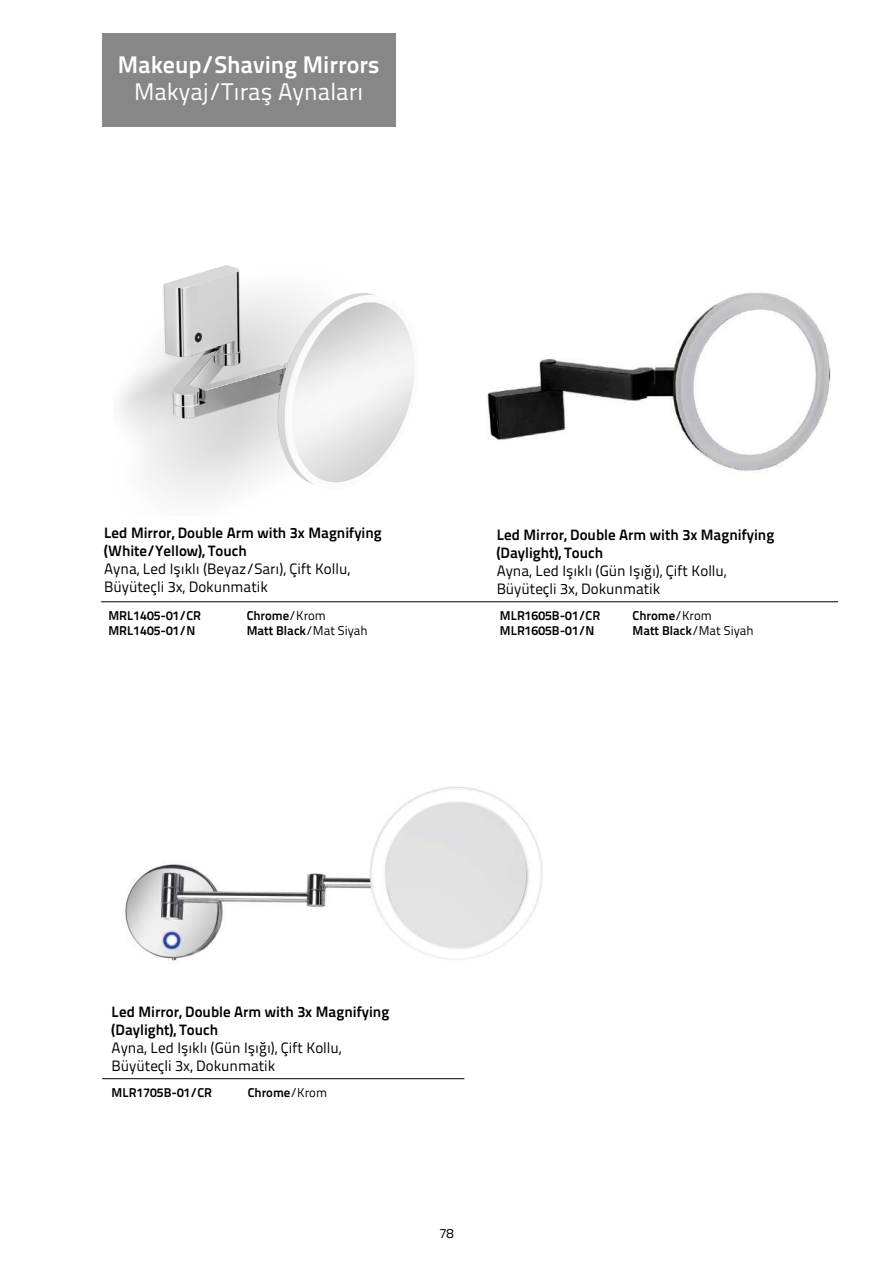
<style>
.page{position:relative;width:893px;height:1263px;background:#fff}
.page>*{position:absolute;margin:0;border:0;box-sizing:border-box;transform-origin:0 0}
.t1{font:24px "Titillium Text 25 L 800 wt";color:#fff}
.t2{font:24px "Titillium Text 25 L 400 wt";color:#fff}
.t3{font:15px/18px "Titillium Text 25 L 400 wt";color:#000}
.t4{font:15px/18px "Titillium Text 25 L 800 wt";color:#000}
.t5{font:13.5px "Titillium Text 25 L 400 wt";color:#000}
.t6{font:12.75px/15.3px "Titillium Text 25 L 800 wt";color:#000}
.s1{font-family:"Titillium Text 25 L 400 wt"}
</style>
<div class="page">
<img style="left:125px;top:787px;width:418px;height:174px">
<div style="left:102px;top:33px;width:294px;height:94px;background:#878787"></div>
<img style="left:487px;top:292px;width:344px;height:180px">
<hr style="left:101px;top:601px;width:737px;height:1px;background:#000">
<img style="left:119px;top:265px;width:295px;height:236px">
<hr style="left:102px;top:1078px;width:362px;height:1px;background:#000">
<h1 class="t1" style="left:118px;top:46px;width:264px">Makeup/Shaving Mirrors</h1>
<h1 class="t2" style="left:134px;top:74px;width:231px">Makyaj/Tıraş Aynaları</h1>
<p class="t4" style="left:104px;top:523px;width:279px">Led Mirror, Double Arm with 3x Magnifying (White/Yellow), Touch</p>
<p class="t3" style="left:104px;top:559px;width:247px">Ayna, Led Işıklı (Beyaz/Sarı), Çift Kollu,<br>Büyüteçli 3x, Dokunmatik</p>
<p class="t4" style="left:497px;top:524px;width:279px">Led Mirror, Double Arm with 3x Magnifying (Daylight), Touch</p>
<p class="t3" style="left:497px;top:561px;width:231px">Ayna, Led Işıklı (Gün Işığı), Çift Kollu,<br>Büyüteçli 3x, Dokunmatik</p>
<p class="t6" style="left:247px;top:607px;width:123px">Chrome<span class="s1">/Krom<br></span>Matt Black<span class="s1">/Mat Siyah</span></p>
<p class="t6" style="left:633px;top:607px;width:123px">Chrome<span class="s1">/Krom<br></span>Matt Black<span class="s1">/Mat Siyah</span></p>
<p class="t6" style="left:108px;top:607px;width:94px">MRL1405-01/CR<br>MRL1405-01/N</p>
<p class="t6" style="left:500px;top:607px;width:102px">MLR1605B-01/CR<br>MLR1605B-01/N</p>
<p class="t4" style="left:112px;top:1001px;width:279px">Led Mirror, Double Arm with 3x Magnifying (Daylight), Touch</p>
<p class="t3" style="left:112px;top:1037px;width:231px">Ayna, Led Işıklı (Gün Işığı), Çift Kollu,<br>Büyüteçli 3x, Dokunmatik</p>
<p class="t6" style="left:112px;top:1084px;width:102px">MLR1705B-01/CR</p>
<p class="t6" style="left:248px;top:1084px;width:81px">Chrome<span class="s1">/Krom</span></p>
<p class="t5" style="left:439px;top:1223px;width:16px">78</p>
</div>
